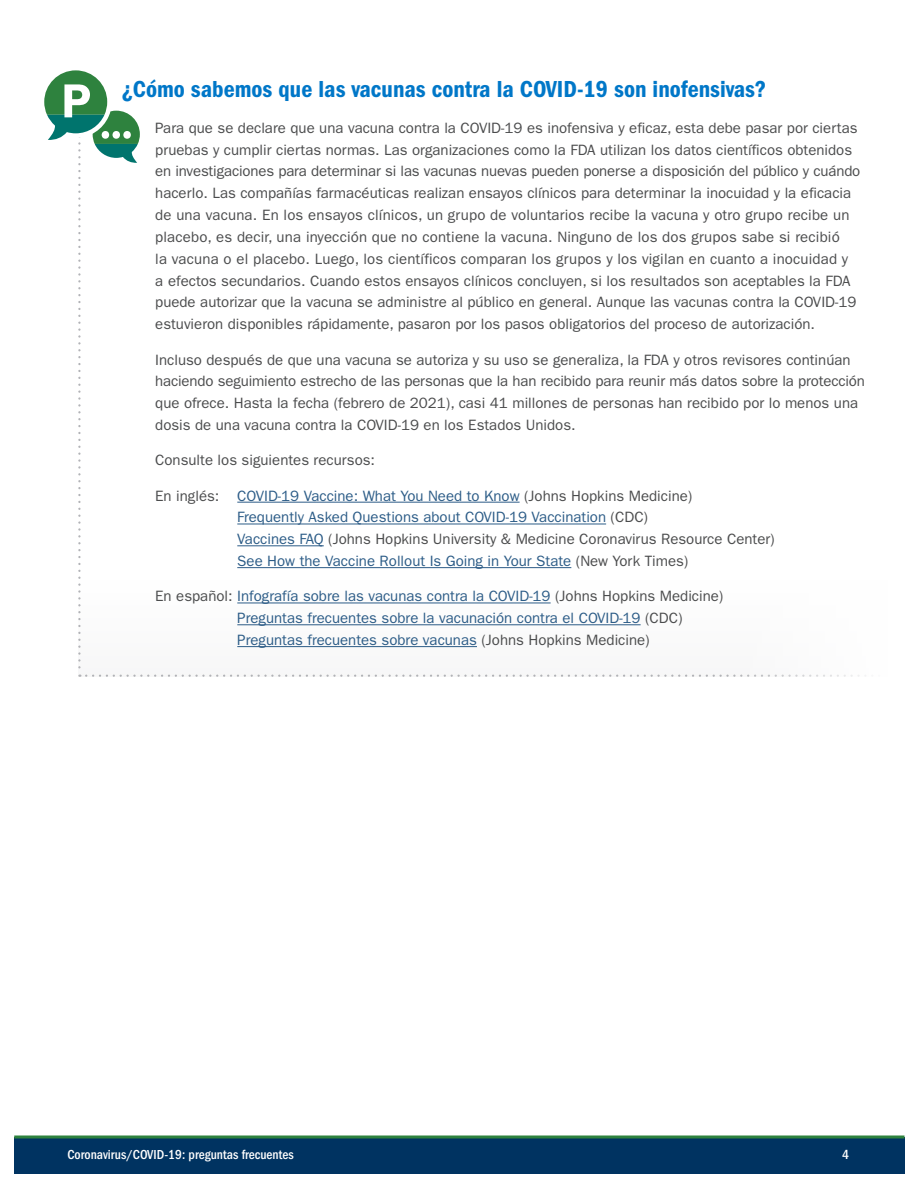
<style>
.page{position:relative;width:918px;height:1188px;background:#fff}
.page>*{position:absolute;margin:0;border:0;box-sizing:border-box;transform-origin:0 0}
.t1{font:24px "ITC Franklin Gothic Std Dm Cd";color:#0077c8}
.t2{font:15px/21.9px "ITC Franklin Gothic Std";color:#4b4c4d}
.t3{font:15px "ITC Franklin Gothic Std";color:#2c5c87}
.t4{font:500 condensed 13.5px "ITC Franklin Gothic Std";color:#fff}
.s1{color:#4b4c4d}
.s2{color:#2c5c87}
</style>
<div class="page">
<svg style="left:44px;top:70px;width:685px;height:607px"></svg>
<div style="left:14px;top:1137px;width:890px;height:37px;background:#003361"></div>
<hr style="left:14px;top:1136px;width:890px;height:2px;background:#2e823e">
<hr style="left:237px;top:502px;width:283px;height:1px;background:#2c5c87">
<hr style="left:237px;top:524px;width:369px;height:1px;background:#2c5c87">
<hr style="left:237px;top:545px;width:87px;height:1px;background:#2c5c87">
<hr style="left:237px;top:567px;width:334px;height:1px;background:#2c5c87">
<hr style="left:237px;top:603px;width:314px;height:1px;background:#2c5c87">
<hr style="left:237px;top:624px;width:404px;height:1px;background:#2c5c87">
<hr style="left:237px;top:646px;width:240px;height:1px;background:#2c5c87">
<h2 class="t1" style="left:122px;top:76px;width:646px">¿Cómo sabemos que las vacunas contra la COVID-19 son inofensivas?</h2>
<p class="t2" style="left:155px;top:117px;width:707px">Para que se declare que una vacuna contra la COVID-19 es inofensiva y eficaz, esta debe pasar por ciertas pruebas y cumplir ciertas normas. Las organizaciones como la FDA utilizan los datos científicos obtenidos en investigaciones para determinar si las vacunas nuevas pueden ponerse a disposición del público y cuándo hacerlo. Las compañías farmacéuticas realizan ensayos clínicos para determinar la inocuidad y la eficacia de una vacuna. En los ensayos clínicos, un grupo de voluntarios recibe la vacuna y otro grupo recibe un placebo, es decir, una inyección que no contiene la vacuna. Ninguno de los dos grupos sabe si recibió<br>la vacuna o el placebo. Luego, los científicos comparan los grupos y los vigilan en cuanto a inocuidad y<br>a efectos secundarios. Cuando estos ensayos clínicos concluyen, si los resultados son aceptables la FDA puede autorizar que la vacuna se administre al público en general. Aunque las vacunas contra la COVID-19 estuvieron disponibles rápidamente, pasaron por los pasos obligatorios del proceso de autorización.</p>
<p class="t2" style="left:155px;top:349px;width:711px">Incluso después de que una vacuna se autoriza y su uso se generaliza, la FDA y otros revisores continúan haciendo seguimiento estrecho de las personas que la han recibido para reunir más datos sobre la protección que ofrece. Hasta la fecha (febrero de 2021), casi 41 millones de personas han recibido por lo menos una dosis de una vacuna contra la COVID-19 en los Estados Unidos.</p>
<p class="t2" style="left:155px;top:449px;width:221px">Consulte los siguientes recursos:</p>
<p class="t3" style="left:155px;top:487px;width:539px"><span class="s1">En inglés:</span> COVID-19 Vaccine: What You Need to Know <span class="s1">(Johns Hopkins Medicine)</span></p>
<p class="t3" style="left:237px;top:509px;width:412px">Frequently Asked Questions about COVID-19 Vaccination <span class="s1">(CDC)</span></p>
<p class="t2" style="left:237px;top:528px;width:539px"><span class="s2">Vaccines FAQ</span> (Johns Hopkins University &amp; Medicine Coronavirus Resource Center)</p>
<p class="t3" style="left:237px;top:552px;width:453px">See How the Vaccine Rollout Is Going in Your State <span class="s1">(New York Times)</span></p>
<p class="t3" style="left:155px;top:588px;width:570px"><span class="s1">En español:</span> Infografía sobre las vacunas contra la COVID-19 <span class="s1">(Johns Hopkins Medicine)</span></p>
<p class="t3" style="left:237px;top:610px;width:447px">Preguntas frecuentes sobre la vacunación contra el COVID-19 <span class="s1">(CDC)</span></p>
<p class="t3" style="left:237px;top:631px;width:414px">Preguntas frecuentes sobre vacunas <span class="s1">(Johns Hopkins Medicine)</span></p>
<p class="t4" style="left:68px;top:1147px;width:228px">Coronavirus/COVID-19: preguntas frecuentes</p>
<p class="t4" style="left:842px;top:1147px;width:8px">4</p>
</div>
